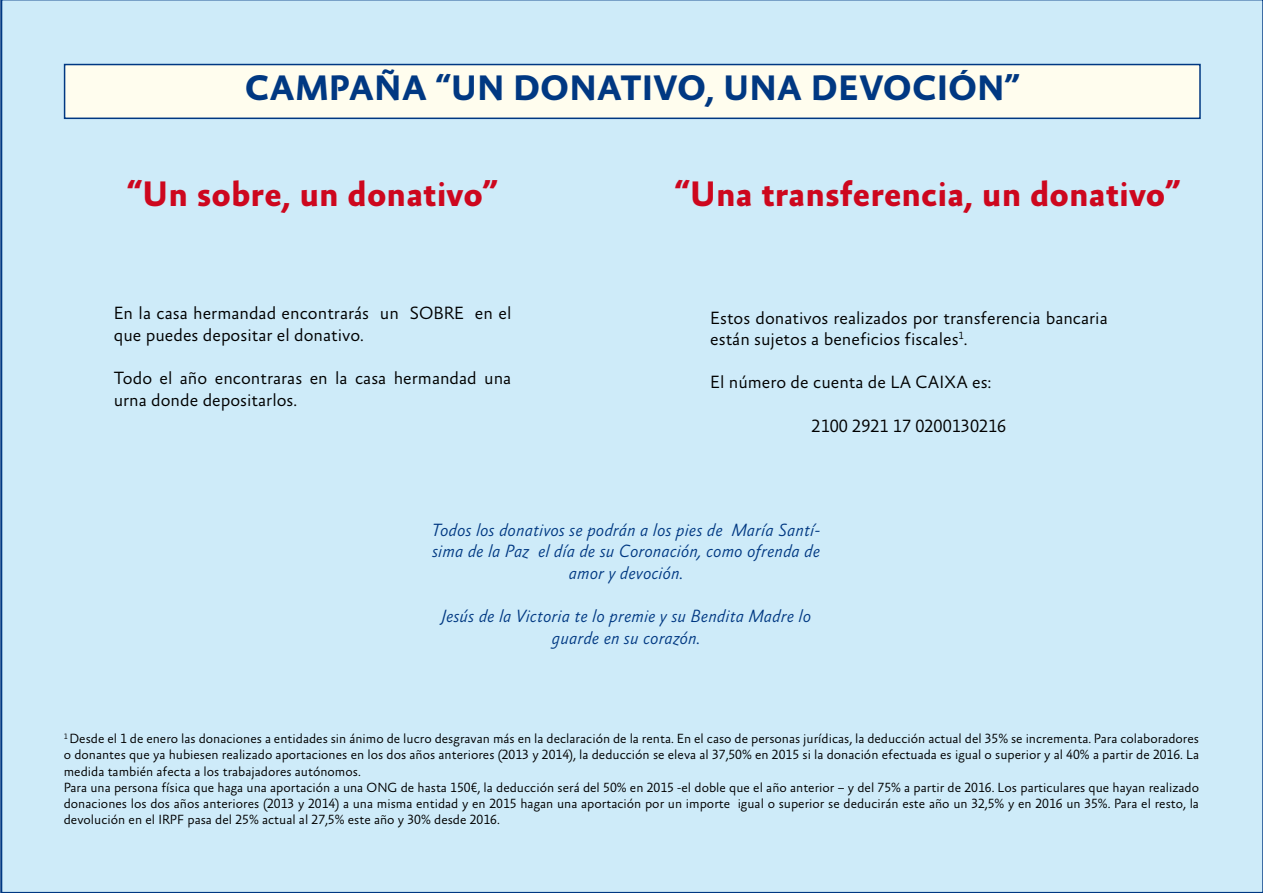
<style>
.page{position:relative;width:1263px;height:893px;background:#fff}
.page>*{position:absolute;margin:0;border:0;box-sizing:border-box;transform-origin:0 0}
.t1{font:700 36px "Absara Sans TF";color:#cd071e}
.t2{font:700 36px "Absara Sans TF";color:#003882}
.t3{font:300 18px/21.6px "Absara Sans TF";color:#000}
.t4{font:italic 300 18px/21.6px "Absara Sans";color:#003882;text-align:center}
.t5{font:300 13.5px/16.2px "Absara Sans TF";color:#000}
</style>
<div class="page">
<svg style="left:0;top:0;width:1px;height:893px"></svg>
<div style="left:1px;top:0;width:1262px;height:893px;background:#ceebf9"></div>
<div style="left:65px;top:65px;width:1135px;height:53px;background:#fffdee"></div>
<div style="left:64px;top:64px;width:1137px;height:55px;border:2px solid #003882"></div>
<h1 class="t2" style="left:245px;top:69px;width:776px">CAMPAÑA “UN DONATIVO, UNA DEVOCIÓN”</h1>
<h1 class="t1" style="left:127px;top:176px;width:372px">“Un sobre, un donativo”</h1>
<h2 class="t3" style="left:114px;top:303px;width:399px">En la casa hermandad encontrarás un SOBRE en el que puedes depositar el donativo.</h2>
<h2 class="t3" style="left:114px;top:368px;width:399px">Todo el año encontraras en la casa hermandad una urna donde depositarlos.</h2>
<h1 class="t1" style="left:675px;top:176px;width:507px">“Una transferencia, un donativo”</h1>
<h2 class="t3" style="left:710px;top:308px;width:399px">Estos donativos realizados por transferencia bancaria están sujetos a beneficios fiscales<sup>1</sup>.</h2>
<h2 class="t3" style="left:710px;top:372px;width:282px">El número de cuenta de LA CAIXA es:</h2>
<h2 class="t3" style="left:811px;top:416px;width:196px">2100 2921 17 0200130216</h2>
<h2 class="t4" style="left:432px;top:520px;width:390px">Todos los donativos se podrán a los pies de María Santí&shy;sima de la Paz el día de su Coronación, como ofrenda de amor y devoción.</h2>
<h2 class="t4" style="left:441px;top:606px;width:371px">Jesús de la Victoria te lo premie y su Bendita Madre lo guarde en su corazón.</h2>
<p class="t5" style="left:64px;top:731px;width:1137px"><sup>1</sup> Desde el 1 de enero las donaciones a entidades sin ánimo de lucro desgravan más en la declaración de la renta. En el caso de personas jurídicas, la deducción actual del 35% se incrementa. Para colaboradores o donantes que ya hubiesen realizado aportaciones en los dos años anteriores (2013 y 2014), la deducción se eleva al 37,50% en 2015 si la donación efectuada es igual o superior y al 40% a partir de 2016. La medida también afecta a los trabajadores autónomos.<br>Para una persona física que haga una aportación a una ONG de hasta 150€, la deducción será del 50% en 2015 -el doble que el año anterior – y del 75% a partir de 2016. Los particulares que hayan realizado donaciones los dos años anteriores (2013 y 2014) a una misma entidad y en 2015 hagan una aportación por un importe igual o superior se deducirán este año un 32,5% y en 2016 un 35%. Para el resto, la devolución en el IRPF pasa del 25% actual al 27,5% este año y 30% desde 2016.</p>
</div>
